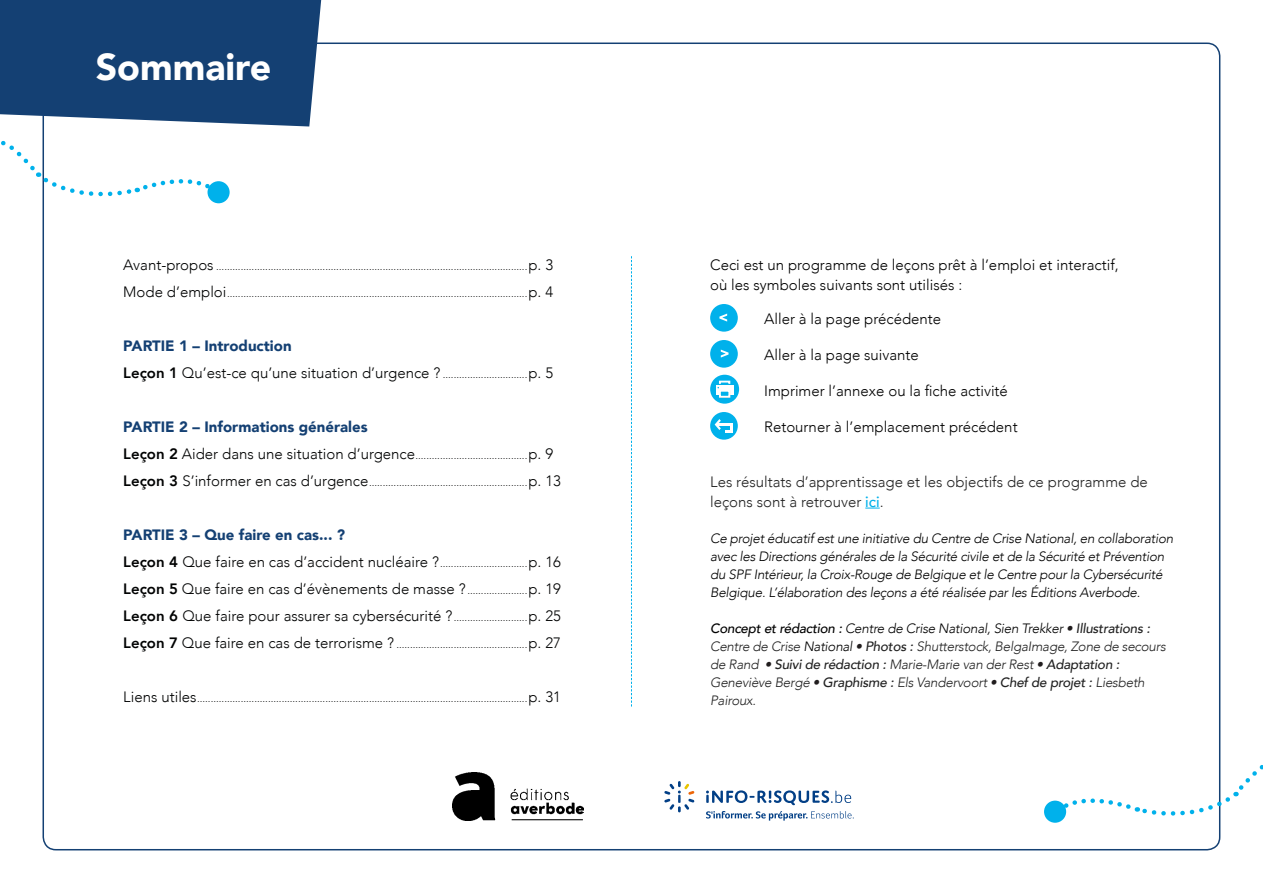
<style>
.page{position:relative;width:1263px;height:893px;background:#fff}
.page>*{position:absolute;margin:0;border:0;box-sizing:border-box;transform-origin:0 0}
.t1{font:900 37.5px "Avenir";color:#fff}
.Body_Light{font:300 15px "Avenir";color:#010202}
.Body_Light-2{font:300 15px/19.5px "Avenir";color:#000}
.t2{font:300 15px/19.5px "Avenir";color:#222}
.Body_Light-3{font:900 15px "Avenir";color:#144073}
.t3{font:italic 300 13.5px/18px "Avenir";letter-spacing:-.02em;color:#000}
.t4{font:italic 300 13.5px/18px "Avenir";letter-spacing:-.02em;color:#222}
.Body_Light-4{font:300 10.5px "Avenir";color:#010202}
.s1{font-size:15px}
.s2{font-weight:800}
.s3{font-size:10.5px}
.s4{font-weight:800;font-size:15px}
.s5{font-weight:500;color:#00b1eb}
.s6{font-weight:500;color:#000}
.s7{color:#000}
.s8{color:#211d1e}
.s9{font-weight:500}
</style>
<div class="page">
<svg style="left:1057px;top:758px;width:206px;height:61px"></svg>
<div style="left:1044px;top:801px;width:22px;height:22px;background:#00b1eb;border-radius:50%"></div>
<svg style="left:1px;top:139px;width:214px;height:61px"></svg>
<div style="left:207px;top:181px;width:23px;height:22px;background:#00b1eb;border-radius:50%"></div>
<div style="left:0;top:0;width:321px;height:126px;background:#144073"></div>
<svg style="left:631px;top:256px;width:1px;height:451px"></svg>
<img style="left:453px;top:772px;width:131px;height:49px">
<svg style="left:706px;top:811px;width:148px;height:10px"></svg>
<svg style="left:706px;top:790px;width:145px;height:15px"></svg>
<svg style="left:664px;top:781px;width:30px;height:31px"></svg>
<div style="left:710px;top:304px;width:28px;height:28px;background:#00b1eb;border-radius:50%"></div>
<svg style="left:719px;top:314px;width:8px;height:8px"></svg>
<div style="left:710px;top:340px;width:28px;height:28px;background:#00b1eb;border-radius:50%"></div>
<svg style="left:721px;top:350px;width:7px;height:8px"></svg>
<div style="left:710px;top:375px;width:29px;height:29px;background:#00b1eb;border-radius:50%"></div>
<div style="left:716px;top:385px;width:17px;height:10px;background:#fff"></div>
<svg style="left:717px;top:380px;width:14px;height:18px"></svg>
<div style="left:710px;top:412px;width:28px;height:28px;background:#00b1eb;border-radius:50%"></div>
<svg style="left:715px;top:419px;width:18px;height:13px"></svg>
<svg style="left:865px;top:508px;width:15px;height:1px"></svg>
<p class="t1" style="left:96px;top:35px;width:177px">Sommaire</p>
<p class="Body_Light-4" style="left:123px;top:260px;width:431px"><span class="s1">Avant-propos</span> ..................................................................................................................<span class="s1">p. 3</span></p>
<p class="Body_Light-4" style="left:123px;top:287px;width:431px"><span class="s1">Mode d’emploi</span>..............................................................................................................<span class="s1">p. 4</span></p>
<p class="Body_Light-3" style="left:123px;top:333px;width:170px">PARTIE 1 – Introduction</p>
<p class="Body_Light" style="left:123px;top:364px;width:431px"><span class="s2">Leçon 1</span> Qu’est-ce qu’une situation d’urgence ? <span class="s3">...............................</span>p. 5</p>
<p class="Body_Light-3" style="left:123px;top:414px;width:246px">PARTIE 2 – Informations générales</p>
<p class="Body_Light-4" style="left:123px;top:449px;width:431px"><span class="s4">Leçon 2</span> <span class="s1">Aider dans une situation d’urgence</span>.........................................<span class="s1">p. 9</span></p>
<p class="Body_Light-4" style="left:123px;top:476px;width:439px"><span class="s4">Leçon 3</span> <span class="s1">S’informer en cas d’urgence</span>..........................................................<span class="s1">p. 13</span></p>
<p class="Body_Light-3" style="left:123px;top:522px;width:223px">PARTIE 3 – Que faire en cas... ?</p>
<p class="Body_Light" style="left:123px;top:553px;width:439px"><span class="s2">Leçon 4</span> Que faire en cas d’accident nucléaire ?<span class="s3">................................</span>p. 16</p>
<p class="Body_Light" style="left:123px;top:580px;width:439px"><span class="s2">Leçon 5</span> Que faire en cas d’évènements de masse ?<span class="s3">......................</span>p. 19</p>
<p class="Body_Light" style="left:123px;top:607px;width:439px"><span class="s2">Leçon 6</span> Que faire pour assurer sa cybersécurité ?<span class="s3">...........................</span>p. 25</p>
<p class="Body_Light-4" style="left:123px;top:638px;width:439px"><span class="s4">Leçon 7</span> <span class="s1">Que faire en cas de terrorisme ?</span> ................................................<span class="s1">p. 27</span></p>
<p class="Body_Light-4" style="left:123px;top:692px;width:439px"><span class="s1">Liens utiles</span>.........................................................................................................................<span class="s1">p. 31</span></p>
<p class="Body_Light-2" style="left:710px;top:255px;width:410px">Ceci est un programme de leçons prêt à l’emploi et interactif, où les symboles suivants sont utilisés :</p>
<p class="Body_Light-2" style="left:764px;top:309px;width:179px">Aller à la page précédente</p>
<p class="Body_Light-2" style="left:764px;top:345px;width:156px">Aller à la page suivante</p>
<p class="Body_Light-2" style="left:764px;top:381px;width:245px">Imprimer l’annexe ou la fiche activité</p>
<p class="Body_Light-2" style="left:764px;top:417px;width:255px">Retourner à l’emplacement précédent</p>
<p class="t2" style="left:710px;top:472px;width:439px">Les résultats d’apprentissage et les objectifs de ce programme de leçons sont à retrouver <span class="s5">ici</span>.</p>
<p class="t3" style="left:710px;top:529px;width:465px">Ce projet éducatif est une initiative du Centre de Crise National, en collaboration avec les Directions générales de la Sécurité civile et de la Sécurité et Prévention du SPF Intérieur, la Croix-Rouge de Belgique et le Centre pour la Cybersécurité Belgique. L’élaboration des leçons a été réalisée par les Éditions Averbode.</p>
<p class="t4" style="left:710px;top:619px;width:457px"><span class="s6">Concept et rédaction :</span> <span class="s7">Centre de Crise National, Sien Trekker</span> <span class="s8">•</span> <span class="s9">Illustrations :<br></span>Centre de Crise <span class="s7">National</span> <span class="s8">•</span> <span class="s9">Photos :</span> Shutterstock, BelgaImage, Zone de secours de Rand <span class="s8">•</span> <span class="s9">Suivi de rédaction :</span> Marie-Marie van der Rest <span class="s8">•</span> <span class="s9">Adaptation :<br></span>Geneviève Bergé <span class="s8">•</span> <span class="s9">Graphisme :</span> Els Vandervoort <span class="s8">•</span> <span class="s9">Chef de projet :</span> Liesbeth Pairoux.</p>
</div>
